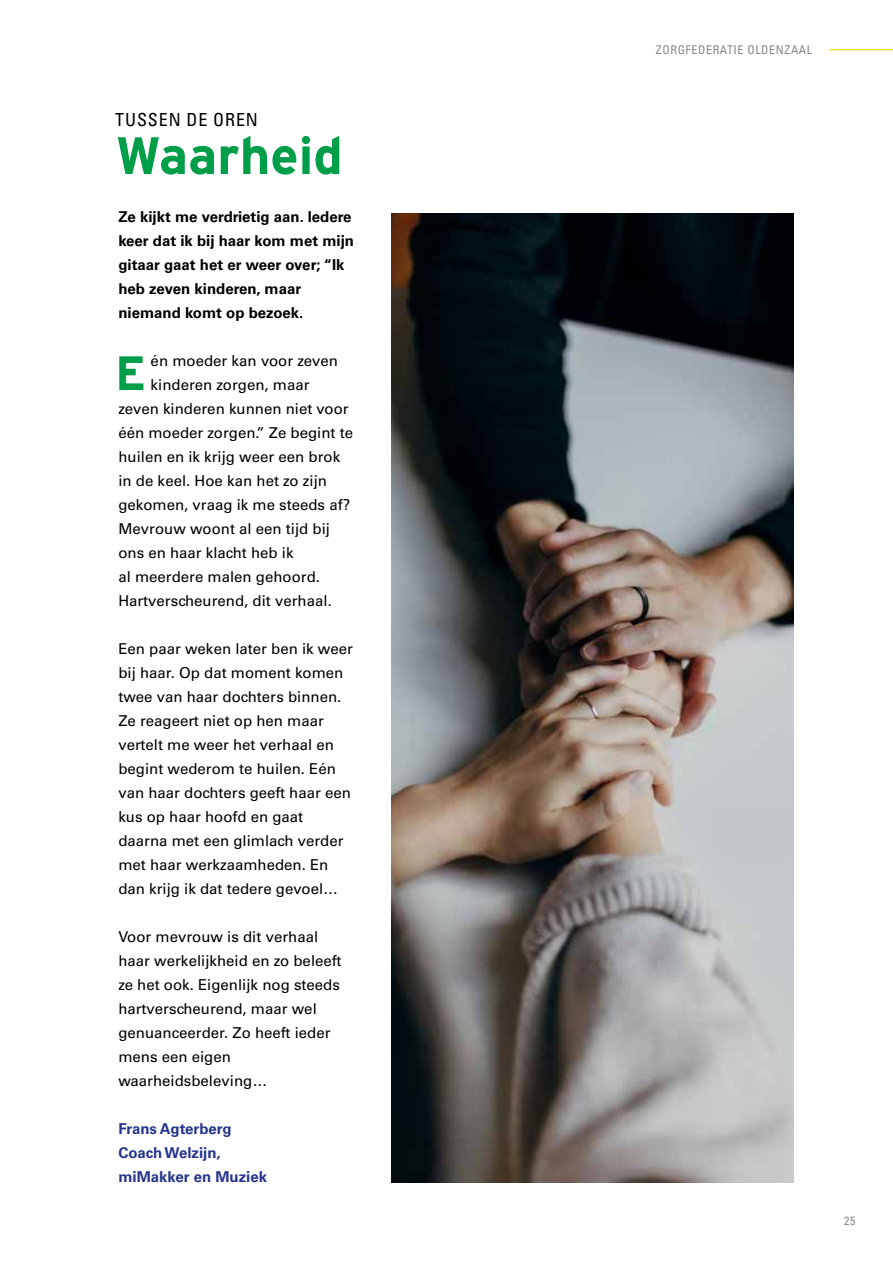
<style>
.page{position:relative;width:893px;height:1263px;background:#fff}
.page>*{position:absolute;margin:0;border:0;box-sizing:border-box;transform-origin:0 0}
.t1{font:700 52.5px "Interstate";color:#009e48}
.t2{font:700 48px "Interstate";color:#009e48}
.t3{font:condensed 18px "Univers LT Std";letter-spacing:.05em;color:#000}
.t4{font:15px/24px "Univers LT Std";color:#000}
.t5{font:700 15px/24px "Univers LT Std";color:#000}
.t6{font:700 15px/24px "Univers LT Std";color:#26358c}
.t7{font:condensed 12px "Univers LT Std";letter-spacing:.05em;color:#86888c}
</style>
<div class="page">
<hr style="left:829px;top:49px;width:64px;height:1px;background:#ffd600">
<img style="left:391px;top:213px;width:402px;height:969px">
<p class="t3" style="left:115px;top:108px;width:144px">TUSSEN DE OREN</p>
<h1 class="t1" style="left:115px;top:126px;width:229px">Waarheid</h1>
<p class="t5" style="left:118px;top:205px;width:237px">Ze kijkt me verdrietig aan. Iedere keer dat ik bij haar kom met mijn gitaar gaat het er weer over; “Ik heb zeven kinderen, maar niemand komt op bezoek.</p>
<h2 class="t2" style="left:115px;top:346px;width:33px">E</h2>
<p class="t4" style="left:151px;top:349px;width:189px">én moeder kan voor zeven</p>
<p class="t4" style="left:151px;top:373px;width:160px">kinderen zorgen, maar</p>
<p class="t4" style="left:118px;top:397px;width:232px">zeven kinderen kunnen niet voor</p>
<p class="t4" style="left:118px;top:421px;width:236px">één moeder zorgen.” Ze begint te</p>
<p class="t4" style="left:118px;top:445px;width:223px">huilen en ik krijg weer een brok</p>
<p class="t4" style="left:118px;top:469px;width:210px">in de keel. Hoe kan het zo zijn</p>
<p class="t4" style="left:118px;top:493px;width:233px">gekomen, vraag ik me steeds af?</p>
<p class="t4" style="left:118px;top:517px;width:213px">Mevrouw woont al een tijd bij</p>
<p class="t4" style="left:118px;top:541px;width:177px">ons en haar klacht heb ik</p>
<p class="t4" style="left:118px;top:565px;width:203px">al meerdere malen gehoord.</p>
<p class="t4" style="left:118px;top:589px;width:215px">Hartverscheurend, dit verhaal.</p>
<p class="t4" style="left:118px;top:637px;width:236px">Een paar weken later ben ik weer bij haar. Op dat moment komen twee van haar dochters binnen.<br>Ze reageert niet op hen maar vertelt me weer het verhaal en begint wederom te huilen. Eén van haar dochters geeft haar een kus op haar hoofd en gaat daarna met een glimlach verder met haar werkzaamheden. En dan krijg ik dat tedere gevoel…</p>
<p class="t4" style="left:118px;top:925px;width:225px">Voor mevrouw is dit verhaal haar werkelijkheid en zo beleeft ze het ook. Eigenlijk nog steeds hartverscheurend, maar wel genuanceerder. Zo heeft ieder mens een eigen waarheidsbeleving…</p>
<p class="t6" style="left:118px;top:1117px;width:150px">Frans Agterberg<br>Coach Welzijn, miMakker en Muziek</p>
<p class="t7" style="left:656px;top:42px;width:158px">ZORGFEDERATIE OLDENZAAL</p>
<p class="t7" style="left:844px;top:1213px;width:13px">25</p>
</div>
